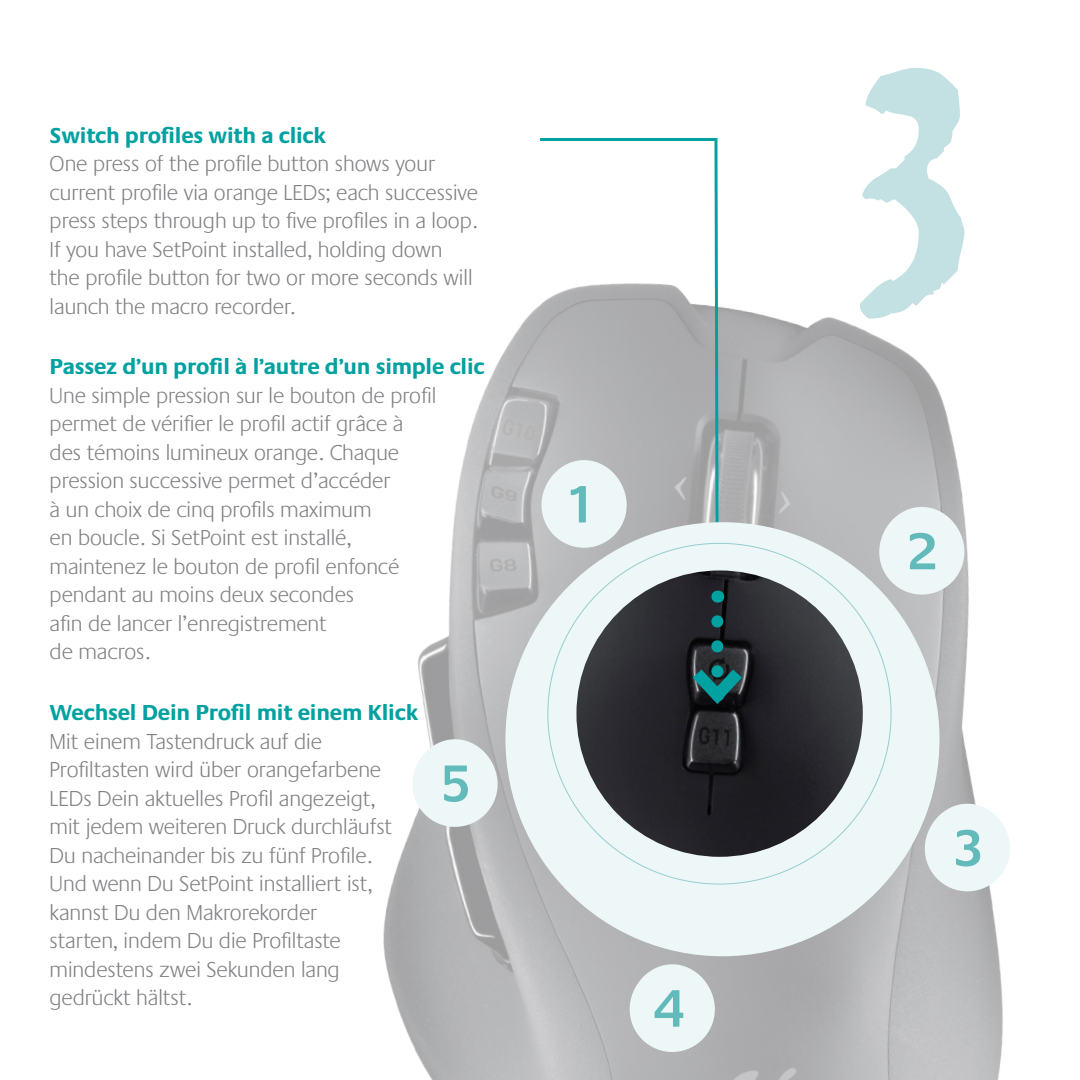
<style>
.page{position:relative;width:1080px;height:1080px;background:#fff}
.page>*{position:absolute;margin:0;border:0;box-sizing:border-box;transform-origin:0 0}
.Step_Body{font:372px "Dominican";color:#c3e1e2}
.Body_2010{font:600 54px "Praxis";color:#63babb}
.Body_2010-2{font:300 22.5px/28.5px "Praxis";color:#808285}
.Tip_Header{font:700 22.5px "Praxis";letter-spacing:-.01em;color:#00a1a0}
</style>
<div class="page">
<img style="left:383px;top:307px;width:627px;height:773px">
<svg style="left:537px;top:138px;width:183px;height:433px"></svg>
<div style="left:505px;top:522px;width:435px;height:434px;background:#eef7f7;border-radius:50%"></div>
<img style="left:576px;top:570px;width:287px;height:287px;border-radius:143px">
<div style="left:541px;top:460px;width:86px;height:88px;background:#eef7f7;border-radius:50%"></div>
<div style="left:925px;top:804px;width:85px;height:87px;background:#eef7f7;border-radius:50%"></div>
<div style="left:630px;top:964px;width:85px;height:88px;background:#eef7f7;border-radius:50%"></div>
<div style="left:412px;top:739px;width:86px;height:88px;background:#eef7f7;border-radius:50%"></div>
<div style="left:879px;top:507px;width:85px;height:88px;background:#eef7f7;border-radius:50%"></div>
<svg style="left:717px;top:591px;width:1px;height:12px"></svg>
<svg style="left:680px;top:621px;width:74px;height:92px"></svg>
<p class="Tip_Header" style="left:50px;top:123px;width:278px">Switch profiles with a click</p>
<p class="Body_2010-2" style="left:50px;top:150px;width:430px">One press of the profile button shows your current profile via orange LEDs; each successive press steps through up to five profiles in a loop.<br>If you have SetPoint installed, holding down the profile button for two or more seconds will launch the macro recorder.</p>
<p class="Tip_Header" style="left:50px;top:355px;width:436px">Passez d’un profil à l’autre d’un simple clic</p>
<p class="Body_2010-2" style="left:50px;top:382px;width:388px">Une simple pression sur le bouton de profil permet de vérifier le profil actif grâce à des témoins lumineux orange. Chaque pression successive permet d’accéder<br>à un choix de cinq profils maximum<br>en boucle. Si SetPoint est installé, maintenez le bouton de profil enfoncé pendant au moins deux secondes<br>afin de lancer l’enregistrement<br>de macros.</p>
<p class="Tip_Header" style="left:50px;top:701px;width:370px">Wechsel Dein Profil mit einem Klick</p>
<p class="Body_2010-2" style="left:50px;top:728px;width:344px">Mit einem Tastendruck auf die Profiltasten wird über orangefarbene LEDs Dein aktuelles Profil angezeigt, mit jedem weiteren Druck durchläufst Du nacheinander bis zu fünf Profile.<br>Und wenn Du SetPoint installiert ist, kannst Du den Makrorekorder<br>starten, indem Du die Profiltaste mindestens zwei Sekunden lang gedrückt hältst.</p>
<p class="Body_2010" style="left:441px;top:754px;width:32px">5</p>
<p class="Body_2010" style="left:566px;top:475px;width:32px">1</p>
<p class="Body_2010" style="left:654px;top:979px;width:32px">4</p>
<p class="Step_Body" style="left:858px;top:-129px;width:115px">3</p>
<p class="Body_2010" style="left:908px;top:521px;width:32px">2</p>
<p class="Body_2010" style="left:953px;top:818px;width:32px">3</p>
</div>
